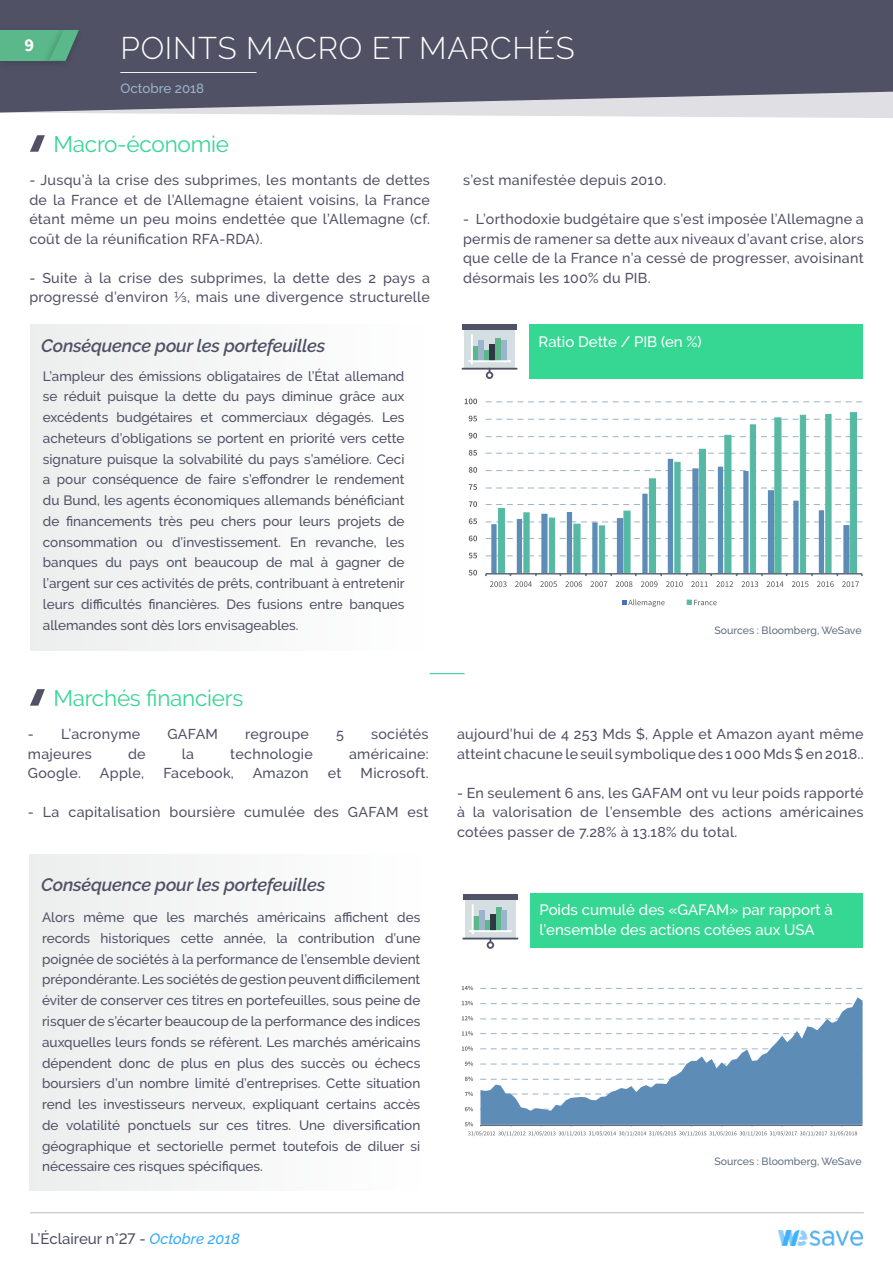
<style>
.page{position:relative;width:893px;height:1263px;background:#fff}
.page>*{position:absolute;margin:0;border:0;box-sizing:border-box;transform-origin:0 0}
.t1{font:300 31.2px "Raleway";letter-spacing:.025em;color:#fff}
.t2{font:22.5px "Raleway";letter-spacing:-.01em;color:#36d693}
.t3{font:700 18.3px "Source Sans Pro";color:#fff}
.t4{font:italic 600 18px "Raleway";letter-spacing:-.01em;color:#515166}
.t5{font:500 15px/19.5px "Raleway";color:#fff}
.t6{font:500 15px "Raleway";color:#515166}
.t7{font:500 14.25px/19.5px "Raleway";letter-spacing:.02em;color:#515166;text-align:justify}
.t8{font:500 13.5px/20.7px "Raleway";color:#515166;text-align:justify}
.t9{font:500 13.35px "Raleway";color:#9bb3ca}
.t10{font:500 10.5px "Raleway";color:#5f6e80}
.s1{font-style:italic;color:#33a9fd}
</style>
<div class="page">
<svg style="left:110px;top:113px;width:783px;height:5px;fill:#e8e8eb"></svg>
<svg style="left:0;top:0;width:893px;height:113px;background:#5f5f72"></svg>
<div style="left:0;top:26px;width:73px;height:46px;background:#4f4f63"></div>
<div style="left:0;top:30px;width:65px;height:31px;background:#5bb88b"></div>
<div style="left:40px;top:30px;width:43px;height:31px;background:#000;opacity:.26"></div>
<svg style="left:49px;top:30px;width:30px;height:31px"></svg>
<hr style="left:30px;top:1212px;width:834px;height:1px;background:#515166">
<img style="left:778px;top:1230px;width:85px;height:15px">
<div style="left:530px;top:893px;width:333px;height:55px;background:#36d693"></div>
<div style="left:465px;top:899px;width:51px;height:39px;background:#d5dfe2"></div>
<div style="left:463px;top:894px;width:54px;height:5px;background:#515167"></div>
<div style="left:474px;top:916px;width:5px;height:15px;background:#5cb88b"></div>
<div style="left:485px;top:920px;width:5px;height:11px;background:#5cb88b"></div>
<div style="left:490px;top:914px;width:6px;height:17px;background:#2f3946"></div>
<div style="left:496px;top:908px;width:6px;height:23px;background:#5cb88b"></div>
<div style="left:502px;top:911px;width:5px;height:20px;background:#9cb4cb"></div>
<div style="left:479px;top:911px;width:6px;height:20px;background:#9cb4cb"></div>
<svg style="left:487px;top:939px;width:7px;height:10px"></svg>
<hr style="left:462px;top:938px;width:56px;height:1px;background:#515167">
<hr style="left:469px;top:930px;width:43px;height:2px;background:#fff">
<hr style="left:472px;top:904px;width:2px;height:30px;background:#fff">
<div style="left:29px;top:854px;width:400px;height:336px;background:#f6f6f6"></div>
<svg style="left:30px;top:689px;width:15px;height:17px"></svg>
<hr style="left:430px;top:673px;width:35px;height:1px;background:#36d693">
<div style="left:530px;top:324px;width:333px;height:55px;background:#36d693"></div>
<div style="left:464px;top:330px;width:51px;height:39px;background:#d5dfe2"></div>
<div style="left:463px;top:324px;width:54px;height:6px;background:#515167"></div>
<div style="left:473px;top:346px;width:5px;height:15px;background:#5cb88b"></div>
<div style="left:484px;top:350px;width:6px;height:11px;background:#5cb88b"></div>
<div style="left:490px;top:344px;width:5px;height:17px;background:#2f3946"></div>
<div style="left:495px;top:338px;width:6px;height:23px;background:#5cb88b"></div>
<div style="left:501px;top:341px;width:5px;height:20px;background:#9cb4cb"></div>
<div style="left:478px;top:341px;width:6px;height:20px;background:#9cb4cb"></div>
<svg style="left:486px;top:370px;width:7px;height:9px"></svg>
<hr style="left:462px;top:368px;width:55px;height:2px;background:#515167">
<hr style="left:468px;top:360px;width:43px;height:2px;background:#fff">
<hr style="left:471px;top:334px;width:2px;height:30px;background:#fff">
<div style="left:30px;top:324px;width:400px;height:327px;background:#f6f6f6"></div>
<svg style="left:30px;top:135px;width:15px;height:17px"></svg>
<hr style="left:121px;top:72px;width:135px;height:1px;background:#f2f2f2">
<svg style="left:486px;top:401px;width:376px;height:1px"></svg>
<svg style="left:486px;top:419px;width:376px;height:1px"></svg>
<svg style="left:486px;top:436px;width:376px;height:1px"></svg>
<svg style="left:498px;top:412px;width:359px;height:41px"></svg>
<svg style="left:469px;top:570px;width:8px;height:5px"></svg>
<svg style="left:469px;top:553px;width:8px;height:5px"></svg>
<svg style="left:469px;top:535px;width:8px;height:6px"></svg>
<svg style="left:469px;top:518px;width:8px;height:6px"></svg>
<svg style="left:469px;top:501px;width:8px;height:6px"></svg>
<svg style="left:469px;top:484px;width:8px;height:6px"></svg>
<svg style="left:469px;top:467px;width:8px;height:6px"></svg>
<svg style="left:469px;top:450px;width:8px;height:6px"></svg>
<svg style="left:469px;top:433px;width:8px;height:5px"></svg>
<svg style="left:469px;top:416px;width:8px;height:5px"></svg>
<svg style="left:465px;top:398px;width:12px;height:6px"></svg>
<svg style="left:485px;top:453px;width:378px;height:134px"></svg>
<svg style="left:622px;top:600px;width:43px;height:7px"></svg>
<svg style="left:687px;top:600px;width:30px;height:5px"></svg>
<svg style="left:480px;top:988px;width:382px;height:1px"></svg>
<svg style="left:480px;top:997px;width:382px;height:127px"></svg>
<hr style="left:481px;top:1124px;width:381px;height:2px;background:#5f6c7e">
<svg style="left:465px;top:1107px;width:8px;height:4px"></svg>
<svg style="left:465px;top:1092px;width:8px;height:4px"></svg>
<svg style="left:465px;top:1076px;width:8px;height:5px"></svg>
<svg style="left:465px;top:1061px;width:8px;height:5px"></svg>
<svg style="left:462px;top:1046px;width:11px;height:5px"></svg>
<svg style="left:462px;top:1031px;width:11px;height:4px"></svg>
<svg style="left:462px;top:1016px;width:11px;height:4px"></svg>
<svg style="left:462px;top:1001px;width:11px;height:4px"></svg>
<svg style="left:462px;top:986px;width:11px;height:4px"></svg>
<svg style="left:465px;top:1122px;width:392px;height:14px"></svg>
<h3 class="t3" style="left:24px;top:33px;width:12px">9</h3>
<h1 class="t1" style="left:121px;top:30px;width:455px">POINTS MACRO ET MARCHÉS</h1>
<p class="t9" style="left:121px;top:80px;width:85px">Octobre 2018</p>
<h2 class="t2" style="left:53px;top:131px;width:177px">Macro-économie</h2>
<p class="t7" style="left:29px;top:170px;width:402px">- Jusqu’à la crise des subprimes, les montants de dettes de la France et de l’Allemagne étaient voisins, la France étant même un peu moins endettée que l’Allemagne (cf. coût de la réunification RFA-RDA).</p>
<p class="t7" style="left:29px;top:268px;width:402px">- Suite à la crise des subprimes, la dette des 2 pays a progressé d’environ ⅓, mais une divergence structurelle</p>
<h3 class="t4" style="left:41px;top:335px;width:286px">Conséquence pour les portefeuilles</h3>
<p class="t8" style="left:43px;top:365px;width:363px">L’ampleur des émissions obligataires de l’État allemand se réduit puisque la dette du pays diminue grâce aux excédents budgétaires et commerciaux dégagés. Les acheteurs d’obligations se portent en priorité vers cette signature puisque la solvabilité du pays s’améliore. Ceci a pour conséquence de faire s’effondrer le rendement du Bund, les agents économiques allemands bénéficiant de financements très peu chers pour leurs projets de consommation ou d’investissement. En revanche, les banques du pays ont beaucoup de mal à gagner de l’argent sur ces activités de prêts, contribuant à entretenir leurs difficultés financières. Des fusions entre banques allemandes sont dès lors envisageables.</p>
<h2 class="t2" style="left:53px;top:684px;width:192px">Marchés financiers</h2>
<p class="t7" style="left:28px;top:724px;width:114px">- L’acronyme</p>
<p class="t7" style="left:167px;top:724px;width:52px">GAFAM</p>
<p class="t7" style="left:245px;top:724px;width:65px">regroupe</p>
<p class="t7" style="left:336px;top:724px;width:9px">5</p>
<p class="t7" style="left:371px;top:724px;width:59px">sociétés</p>
<p class="t7" style="left:28px;top:744px;width:65px">majeures</p>
<p class="t7" style="left:128px;top:744px;width:19px">de</p>
<p class="t7" style="left:182px;top:744px;width:14px">la</p>
<p class="t7" style="left:230px;top:744px;width:84px">technologie</p>
<p class="t7" style="left:349px;top:744px;width:81px">américaine:</p>
<p class="t7" style="left:28px;top:763px;width:55px">Google.</p>
<p class="t7" style="left:100px;top:763px;width:46px">Apple,</p>
<p class="t7" style="left:163px;top:763px;width:72px">Facebook,</p>
<p class="t7" style="left:253px;top:763px;width:57px">Amazon</p>
<p class="t7" style="left:328px;top:763px;width:15px">et</p>
<p class="t7" style="left:361px;top:763px;width:69px">Microsoft.</p>
<p class="t7" style="left:28px;top:802px;width:402px">- La capitalisation boursière cumulée des GAFAM est</p>
<h3 class="t4" style="left:41px;top:874px;width:286px">Conséquence pour les portefeuilles</h3>
<p class="t8" style="left:42px;top:907px;width:380px">Alors même que les marchés américains affichent des records historiques cette année, la contribution d’une poignée de sociétés à la performance de l’ensemble devient prépondérante. Les sociétés de gestion peuvent difficilement éviter de conserver ces titres en portefeuilles, sous peine de risquer de s’écarter beaucoup de la performance des indices auxquelles leurs fonds se réfèrent. Les marchés américains dépendent donc de plus en plus des succès ou échecs boursiers d’un nombre limité d’entreprises. Cette situation rend les investisseurs nerveux, expliquant certains accès de volatilité ponctuels sur ces titres. Une diversification géographique et sectorielle permet toutefois de diluer si nécessaire ces risques spécifiques.</p>
<p class="t6" style="left:30px;top:1230px;width:211px">L’Éclaireur n°27 - <span class="s1">Octobre 2018</span></p>
<p class="t7" style="left:463px;top:171px;width:205px">s’est manifestée depuis 2010.</p>
<p class="t7" style="left:463px;top:210px;width:402px">- L’orthodoxie budgétaire que s’est imposée l’Allemagne a permis de ramener sa dette aux niveaux d’avant crise, alors que celle de la France n’a cessé de progresser, avoisinant désormais les 100% du PIB.</p>
<p class="t5" style="left:539px;top:332px;width:165px">Ratio Dette / PIB (en %)</p>
<p class="t10" style="left:714px;top:624px;width:149px">Sources : Bloomberg, WeSave</p>
<p class="t7" style="left:457px;top:724px;width:408px">aujourd’hui de 4 253 Mds $, Apple et Amazon ayant même atteint chacune le seuil symbolique des 1 000 Mds $ en 2018..</p>
<p class="t7" style="left:457px;top:783px;width:408px">- En seulement 6 ans, les GAFAM ont vu leur poids rapporté à la valorisation de l’ensemble des actions américaines cotées passer de 7.28% à 13.18% du total.</p>
<p class="t5" style="left:539px;top:900px;width:295px">Poids cumulé des «GAFAM» par rapport à l’ensemble des actions cotées aux USA</p>
<p class="t10" style="left:714px;top:1155px;width:149px">Sources : Bloomberg, WeSave</p>
</div>
